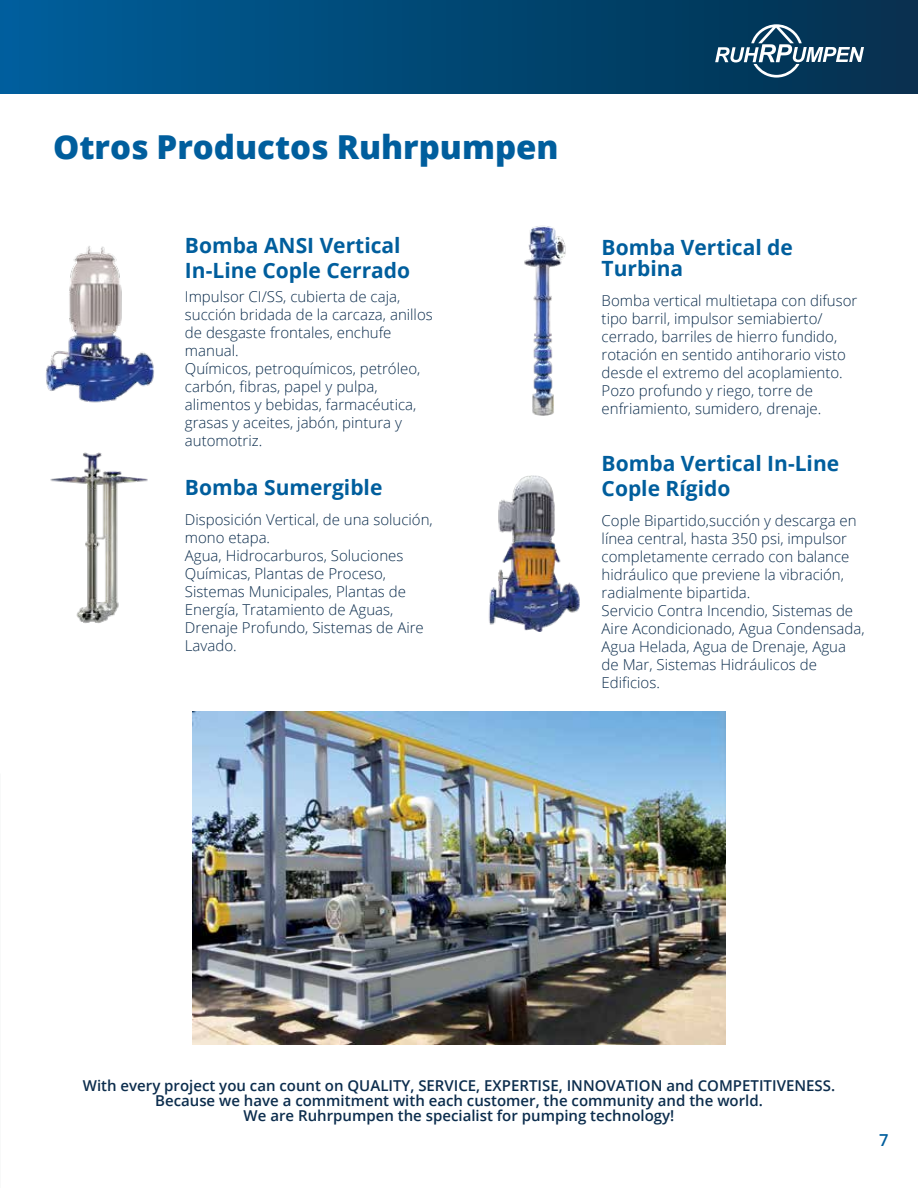
<style>
.page{position:relative;width:918px;height:1188px;background:#fff}
.page>*{position:absolute;margin:0;border:0;box-sizing:border-box;transform-origin:0 0}
.t1{font:800 33px "Open Sans";color:#005e9d}
.t2{font:700 21px/25.2px "Open Sans";color:#005e9d}
.t3{font:600 16.5px "Open Sans";color:#005e9d}
.t4{font:300 15px/18px "Open Sans";color:#0c2d4d}
.t5{font:600 15px/15px "Open Sans";color:#0c2d4d;text-align:center}
</style>
<div class="page">
<img style="left:45px;top:246px;width:109px;height:157px">
<img style="left:50px;top:452px;width:98px;height:171px">
<img style="left:488px;top:476px;width:92px;height:155px">
<img style="left:524px;top:226px;width:42px;height:190px">
<img style="left:193px;top:711px;width:532px;height:334px">
<div style="left:0;top:0;width:918px;height:94px;background:linear-gradient(to right,#005f9b,#04304d)"></div>
<svg style="left:715px;top:24px;width:149px;height:54px;background:#345e79"></svg>
<h1 class="t1" style="left:53px;top:122px;width:507px">Otros Productos Ruhrpumpen</h1>
<h2 class="t2" style="left:185px;top:232px;width:227px">Bomba ANSI Vertical<br>In-Line Cople Cerrado</h2>
<p class="t4" style="left:185px;top:287px;width:249px">Impulsor CI/SS, cubierta de caja, succión bridada de la carcaza, anillos de desgaste frontales, enchufe manual.<br>Químicos, petroquímicos, petróleo, carbón, fibras, papel y pulpa, alimentos y bebidas, farmacéutica, grasas y aceites, jabón, pintura y automotriz.</p>
<h2 class="t2" style="left:185px;top:474px;width:199px">Bomba Sumergible</h2>
<p class="t4" style="left:185px;top:510px;width:249px">Disposición Vertical, de una solución, mono etapa.<br>Agua, Hidrocarburos, Soluciones<br>Químicas, Plantas de Proceso,<br>Sistemas Municipales, Plantas de<br>Energía, Tratamiento de Aguas,<br>Drenaje Profundo, Sistemas de Aire<br>Lavado.</p>
<h2 class="t2" style="left:602px;top:237px;width:193px;line-height:21px">Bomba Vertical de<br>Turbina</h2>
<p class="t4" style="left:602px;top:291px;width:257px">Bomba vertical multietapa con difusor tipo barril, impulsor semiabierto/ cerrado, barriles de hierro fundido, rotación en sentido antihorario visto desde el extremo del acoplamiento.<br>Pozo profundo y riego, torre de enfriamiento, sumidero, drenaje.</p>
<h2 class="t2" style="left:602px;top:450px;width:239px">Bomba Vertical In-Line<br>Cople Rígido</h2>
<p class="t4" style="left:602px;top:511px;width:264px">Cople Bipartido,succión y descarga en línea central, hasta 350 psi, impulsor completamente cerrado con balance hidráulico que previene la vibración, radialmente bipartida.<br>Servicio Contra Incendio, Sistemas de Aire Acondicionado, Agua Condensada, Agua Helada, Agua de Drenaje, Agua de Mar, Sistemas Hidráulicos de Edificios.</p>
<p class="t5" style="left:83px;top:1078px;width:754px">With every project you can count on QUALITY, SERVICE, EXPERTISE, INNOVATION and COMPETITIVENESS.<br>Because we have a commitment with each customer, the community and the world.<br>We are Ruhrpumpen the specialist for pumping technology!</p>
<p class="t3" style="left:879px;top:1129px;width:11px">7</p>
</div>
